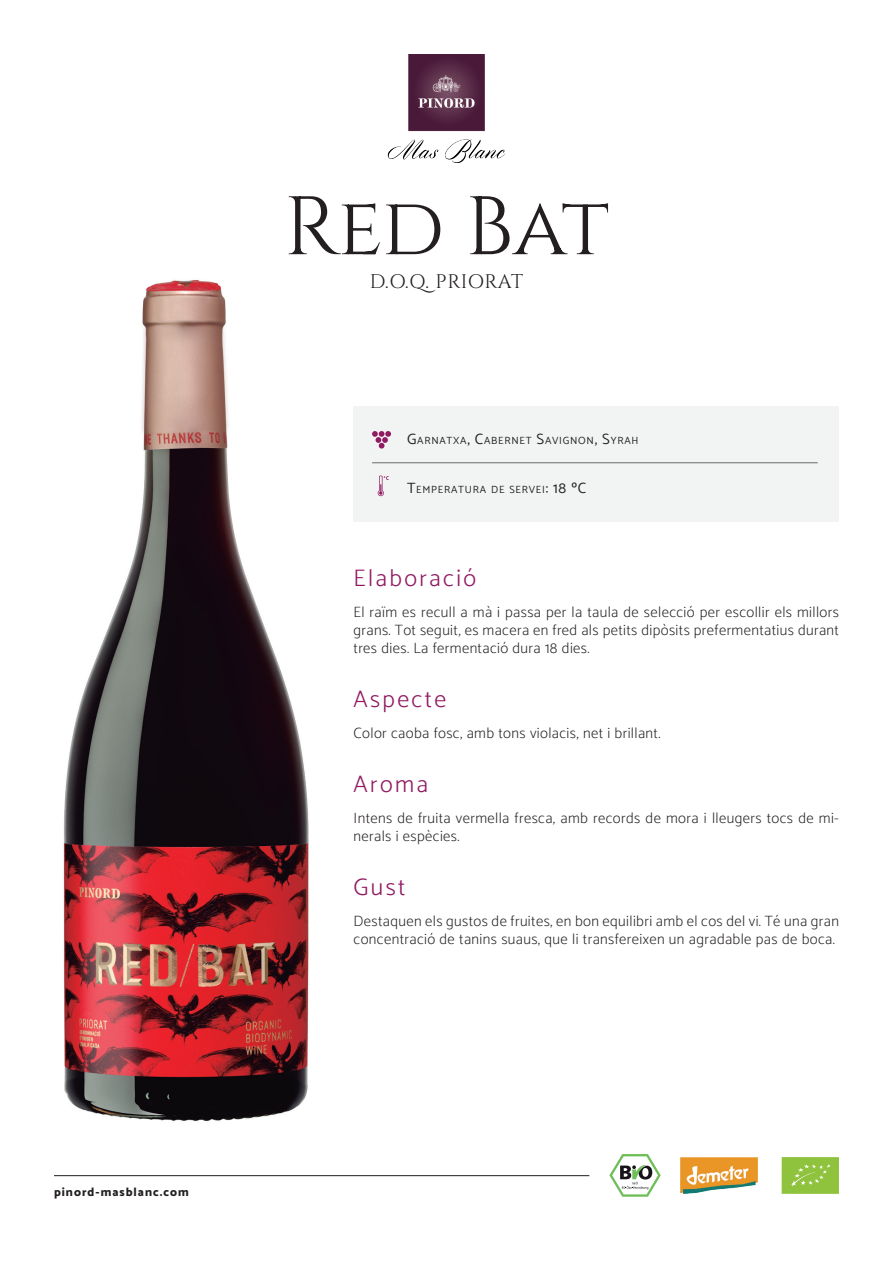
<style>
.page{position:relative;width:893px;height:1263px;background:#fff}
.page>*{position:absolute;margin:0;border:0;box-sizing:border-box;transform-origin:0 0}
.t1{font:82.65px "Cinzel";letter-spacing:-.02em;color:#231f20}
.t2{font:300 24px "Catamaran";letter-spacing:.1em;color:#911a61}
.t3{font:19.5px "Cinzel";letter-spacing:.015em;color:#231f20}
.t4{font:200 15px/18px "Catamaran";letter-spacing:.025em;color:#231f20}
.t5{font:800 12px "Catamaran";letter-spacing:.085em;color:#231f20}
.t6{font:10.5px "Catamaran";letter-spacing:.07em;color:#231f20}
.s1{font-size:15px}
</style>
<div class="page">
<img style="left:63px;top:280px;width:246px;height:842px">
<hr style="left:54px;top:1175px;width:535px;height:1px;background:#231f20">
<svg style="left:609px;top:1154px;width:52px;height:43px"></svg>
<div style="left:782px;top:1157px;width:57px;height:37px;background:#8fc33e"></div>
<svg style="left:791px;top:1164px;width:40px;height:22px"></svg>
<img style="left:681px;top:1157px;width:77px;height:37px">
<img style="left:387px;top:54px;width:118px;height:108px">
<div style="left:354px;top:406px;width:485px;height:116px;background:#f2f4f4"></div>
<svg style="left:372px;top:431px;width:19px;height:18px"></svg>
<svg style="left:378px;top:475px;width:11px;height:21px"></svg>
<hr style="left:372px;top:462px;width:446px;height:1px;background:#696b6c">
<p class="t5" style="left:54px;top:1183px;width:136px">pinord-masblanc.com</p>
<h1 class="t1" style="left:284px;top:173px;width:327px">Red Bat</h1>
<h3 class="t3" style="left:370px;top:269px;width:155px">D.O.Q. PRIORAT</h3>
<p class="t6" style="left:407px;top:433px;width:233px"><span class="s1">G</span>ARNATXA<span class="s1">, C</span>ABERNET <span class="s1">S</span>AVIGNON<span class="s1">, S</span>YRAH</p>
<p class="t6" style="left:407px;top:481px;width:181px"><span class="s1">T</span>EMPERATURA DE SERVEI<span class="s1">: 18 ºC</span></p>
<h2 class="t2" style="left:354px;top:560px;width:124px">Elaboració</h2>
<p class="t4" style="left:354px;top:602px;width:487px;text-align:justify">El raïm es recull a mà i passa per la taula de selecció per escollir els millors grans. Tot seguit, es macera en fred als petits dipòsits prefermentatius durant tres dies. La fermentació dura 18 dies.</p>
<h2 class="t2" style="left:354px;top:681px;width:94px">Aspecte</h2>
<p class="t4" style="left:354px;top:723px;width:308px">Color caoba fosc, amb tons violacis, net i brillant.</p>
<h2 class="t2" style="left:354px;top:766px;width:76px">Aroma</h2>
<p class="t4" style="left:354px;top:808px;width:487px">Intens de fruita vermella fresca, amb records de mora i lleugers tocs de mi&shy;nerals i espècies.</p>
<h2 class="t2" style="left:354px;top:869px;width:53px">Gust</h2>
<p class="t4" style="left:354px;top:912px;width:487px">Destaquen els gustos de fruites, en bon equilibri amb el cos del vi. Té una gran concentració de tanins suaus, que li transfereixen un agradable pas de boca.</p>
</div>
